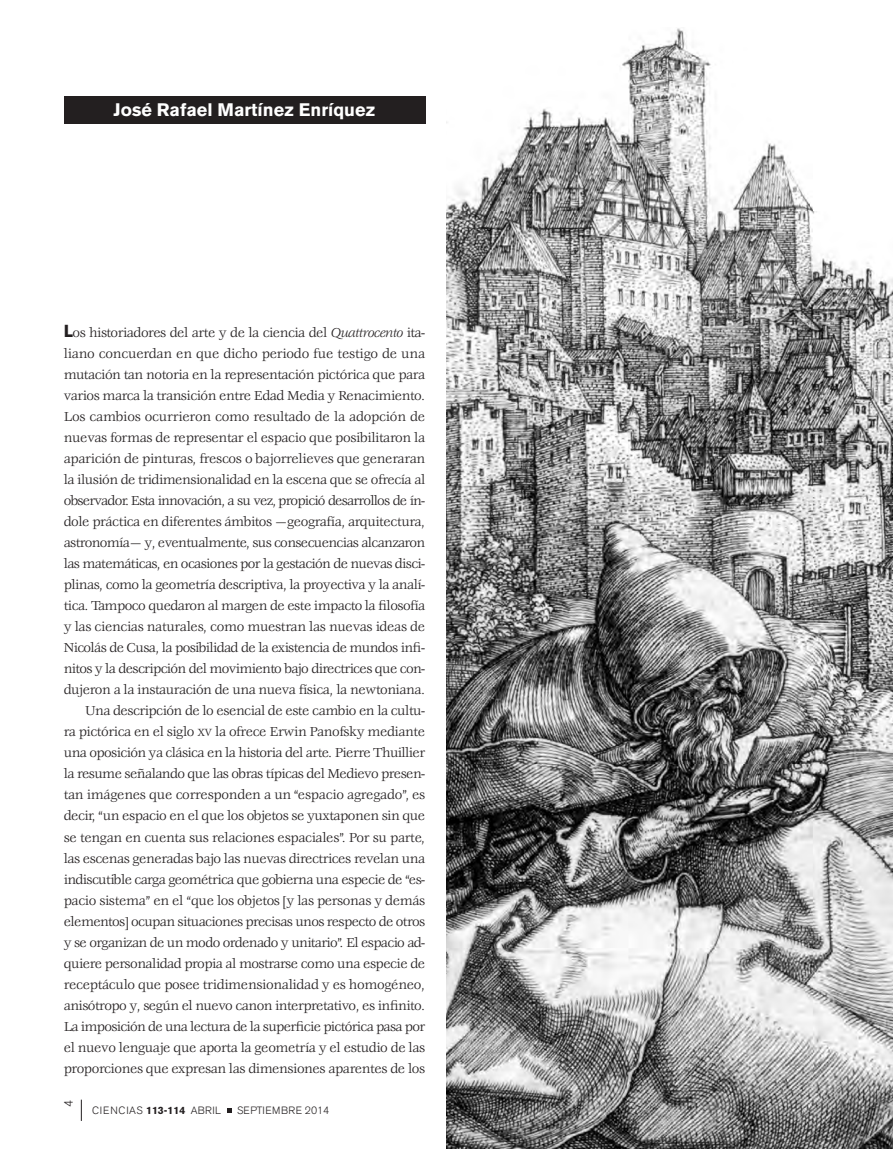
<style>
.page{position:relative;width:893px;height:1149px;background:#fff}
.page>*{position:absolute;margin:0;border:0;box-sizing:border-box;transform-origin:0 0}
.t1{font:700 18px "Akzidenz Grotesk BE";color:#fff}
.t2{font:14.25px/21px "Veljovic";letter-spacing:-.03em;color:#231f20;text-align:justify}
.t3{font:300 12px "Akzidenz Grotesk BE";color:#231f20}
.t4{font:300 10.5px "Akzidenz Grotesk BE";letter-spacing:.04em;color:#231f20}
.s1{font-family:"Akzidenz Grotesk BE";font-weight:700;font-size:17.25px}
.s2{font-style:italic}
.s3{font-size:11.4px}
.s4{font-weight:700}
</style>
<div class="page">
<svg style="left:81px;top:1099px;width:1px;height:21px"></svg>
<svg style="left:227px;top:1108px;width:4px;height:4px"></svg>
<div style="left:64px;top:96px;width:361px;height:27px;background:#231f20"></div>
<img style="left:446px;top:28px;width:447px;height:1120px">
<p class="t1" style="left:114px;top:104px;width:263px">José Rafael Martínez Enríquez</p>
<p class="t2" style="left:64px;top:323px;width:363px"><span class="s1">L</span>os historiadores del arte y de la ciencia del <span class="s2">Quattrocento</span> ita - liano concuerdan en que dicho periodo fue testigo de una mu tación tan notoria en la representación pictórica que para varios marca la transición entre Edad Media y Renacimiento.<br>Los cambios ocurrieron como resultado de la adopción de nue vas formas de representar el espacio que posibilitaron la a parición de pinturas, frescos o bajorrelieves que generaran la ilusión de tridimensionalidad en la escena que se ofrecía al ob servador. Esta innovación, a su vez, propició desarrollos de ín&shy;do le práctica en diferentes ámbitos —geografía, arquitectu ra, astronomía— y, eventualmente, sus consecuencias alcanzaron las matemáticas, en ocasiones por la gestación de nuevas disci&shy;plinas, como la geometría descriptiva, la proyectiva y la analí&shy;tica. Tampoco quedaron al margen de este impacto la filosofía y las ciencias naturales, como muestran las nuevas ideas de Ni colás de Cusa, la posibilidad de la existencia de mundos infi&shy;nitos y la descripción del movimiento bajo directrices que con&shy;dujeron a la instauración de una nueva física, la newtoniana.</p>
<p class="t2" style="left:64px;top:701px;width:363px;text-indent:21px">Una descripción de lo esencial de este cambio en la cultu&shy;ra pictórica en el siglo <span class="s3">XV</span> la ofrece Erwin Panofsky mediante una oposición ya clásica en la historia del arte. Pierre Thuillier la resume señalando que las obras típicas del Medievo presen&shy;tan imágenes que corresponden a un “espacio agregado”, es de cir, “un espacio en el que los objetos se yuxtaponen sin que se tengan en cuenta sus relaciones espaciales”. Por su parte, las escenas generadas bajo las nuevas directrices revelan una indiscutible carga geométrica que gobierna una especie de “es&shy;pacio sistema” en el “que los objetos [y las personas y demás elementos] ocupan situaciones precisas unos respecto de otros y se organizan de un modo ordenado y unitario”. El espacio ad&shy;quiere personalidad propia al mostrarse como una especie de receptáculo que posee tridimensionalidad y es homogéneo, anisótropo y, según el nuevo canon interpretativo, es infinito.<br>La imposición de una lectura de la superficie pictórica pasa por el nuevo lenguaje que aporta la geometría y el estudio de las pro porciones que expresan las dimensiones aparentes de los</p>
<p class="t4" style="left:92px;top:1106px;width:131px">CIE NCIAS <span class="s4">113-114</span> ABRIL</p>
<p class="t4" style="left:237px;top:1106px;width:94px">SEPTIEMBRE 2014</p>
<p class="t3" style="left:64px;top:1106px;width:8px;rotate:-90deg">4</p>
</div>
